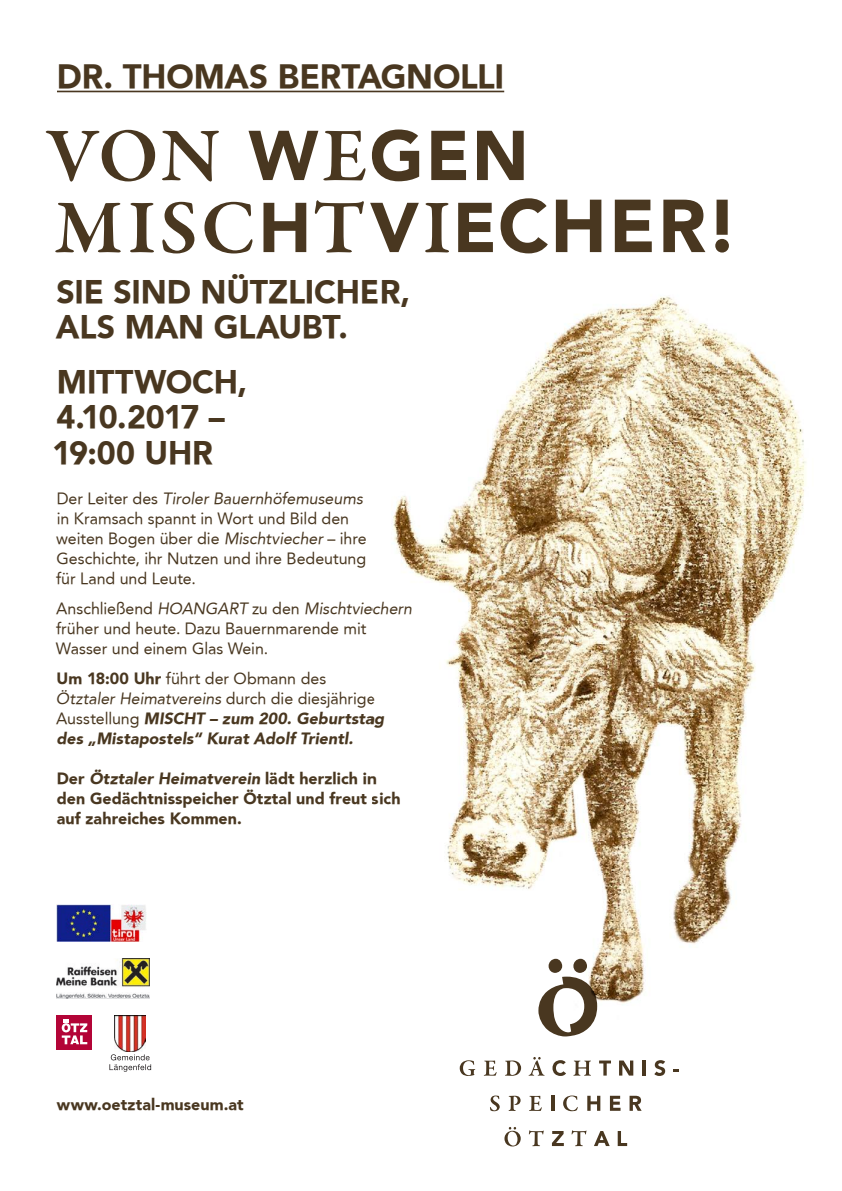
<style>
.page{position:relative;width:842px;height:1191px;background:#fff}
.page>*{position:absolute;margin:0;border:0;box-sizing:border-box;transform-origin:0 0}
.t1{font:600 77.3px/72px "Garamond Premr Pro";letter-spacing:.04em;color:#493720}
.t2{font:33px "Avenir Black FH Black";letter-spacing:-.005em;color:#493720}
.t3{font:32px "Avenir Black FH Black";letter-spacing:-.005em;color:#493720}
.t4{font:16px/20px "Avenir Roman FH Roman";letter-spacing:-.005em;color:#493720}
.t5{font:italic 16px/20px "Avenir Black FH Black";letter-spacing:.005em;color:#493720}
.t6{font:16px/20px "Avenir Black FH Black";letter-spacing:.005em;color:#493720}
.s1{font-family:"Avenir Black FH Black";font-weight:400;font-size:69.6px}
.s2{font-family:"Avenir Black FH Black";font-weight:400;font-size:74px}
.s3{font-family:"Avenir Roman FH Oblique"}
.s4{font-style:normal}
.s5{font-family:"Avenir Roman FH Roman";font-style:normal}
.s6{font-family:"Avenir Roman FH Oblique";font-style:normal}
.s7{font-style:italic}
</style>
<div class="page">
<hr style="left:57px;top:91px;width:447px;height:1px;background:#493720">
<img style="left:57px;top:904px;width:90px;height:37px">
<svg style="left:109px;top:1054px;width:42px;height:17px"></svg>
<img style="left:115px;top:1015px;width:31px;height:36px">
<div style="left:57px;top:1015px;width:35px;height:34px;background:#b30437"></div>
<svg style="left:62px;top:1019px;width:25px;height:25px"></svg>
<img style="left:57px;top:958px;width:92px;height:40px">
<svg style="left:460px;top:1060px;width:15px;height:16px"></svg>
<svg style="left:484px;top:1060px;width:13px;height:15px"></svg>
<svg style="left:505px;top:1060px;width:16px;height:15px"></svg>
<svg style="left:529px;top:1058px;width:15px;height:17px"></svg>
<svg style="left:552px;top:1060px;width:14px;height:16px"></svg>
<svg style="left:574px;top:1060px;width:17px;height:15px"></svg>
<svg style="left:599px;top:1060px;width:12px;height:15px"></svg>
<svg style="left:619px;top:1060px;width:14px;height:15px"></svg>
<hr style="left:643px;top:1060px;width:3px;height:15px;background:#493720">
<svg style="left:654px;top:1060px;width:11px;height:16px"></svg>
<svg style="left:490px;top:1095px;width:10px;height:16px"></svg>
<svg style="left:509px;top:1095px;width:12px;height:16px"></svg>
<svg style="left:529px;top:1095px;width:13px;height:16px"></svg>
<hr style="left:551px;top:1095px;width:3px;height:15px;background:#493720">
<svg style="left:563px;top:1095px;width:15px;height:16px"></svg>
<svg style="left:587px;top:1095px;width:13px;height:15px"></svg>
<svg style="left:610px;top:1095px;width:10px;height:15px"></svg>
<svg style="left:629px;top:1095px;width:13px;height:15px"></svg>
<svg style="left:504px;top:1127px;width:17px;height:19px"></svg>
<svg style="left:529px;top:1130px;width:15px;height:16px"></svg>
<svg style="left:552px;top:1131px;width:12px;height:15px"></svg>
<svg style="left:572px;top:1130px;width:14px;height:16px"></svg>
<svg style="left:594px;top:1131px;width:16px;height:15px"></svg>
<svg style="left:618px;top:1131px;width:9px;height:15px"></svg>
<img style="left:393px;top:296px;width:413px;height:762px">
<p class="t2" style="left:57px;top:57px;width:449px">DR. THOMAS BERTAGNOLLI</p>
<p class="t1" style="left:46px;top:121px;width:694px">VON <span class="s1">W</span>E<span class="s1">GEN<br></span>MISC<span class="s1">H</span>T<span class="s1">V</span>I<span class="s1">E</span><span class="s2">CHER!</span></p>
<p class="t3" style="left:56px;top:273px;width:355px">SIE SIND NÜTZLICHER,</p>
<p class="t3" style="left:56px;top:308px;width:293px">ALS MAN GLAUBT.</p>
<p class="t3" style="left:57px;top:363px;width:192px">MITTWOCH,</p>
<p class="t3" style="left:57px;top:398px;width:170px">4.10.2017 –</p>
<p class="t3" style="left:52px;top:433px;width:162px">19:00 UHR</p>
<p class="t4" style="left:56px;top:488px;width:312px">Der Leiter des <span class="s3">Tiroler Bauernhöfemuseums </span>in Kramsach spannt in Wort und Bild den weiten Bogen über die <span class="s3">Mischtviecher</span> – ihre Geschichte, ihr Nutzen und ihre Bedeutung für Land und Leute.</p>
<p class="t4" style="left:56px;top:598px;width:358px">Anschließend <span class="s3">HOANGART</span> zu den <span class="s3">Mischtviechern </span>früher und heute. Dazu Bauernmarende mit<br>Wasser und einem Glas Wein.</p>
<p class="t5" style="left:56px;top:668px;width:330px"><span class="s4">Um 18:00 Uhr</span> <span class="s5">führt der Obmann des </span><span class="s6">Ötztaler Heimatvereins</span> <span class="s5">durch die diesjährige Ausstellung</span> MISCHT – zum 200. Geburtstag des „Mistapostels“ Kurat Adolf Trientl.</p>
<p class="t6" style="left:57px;top:768px;width:345px">Der <span class="s7">Ötztaler Heimatverein</span> lädt herzlich in den Gedächtnisspeicher Ötztal und freut sich auf zahreiches Kommen.</p>
<p class="t6" style="left:57px;top:1094px;width:189px">www.oetztal-museum.at</p>
</div>
